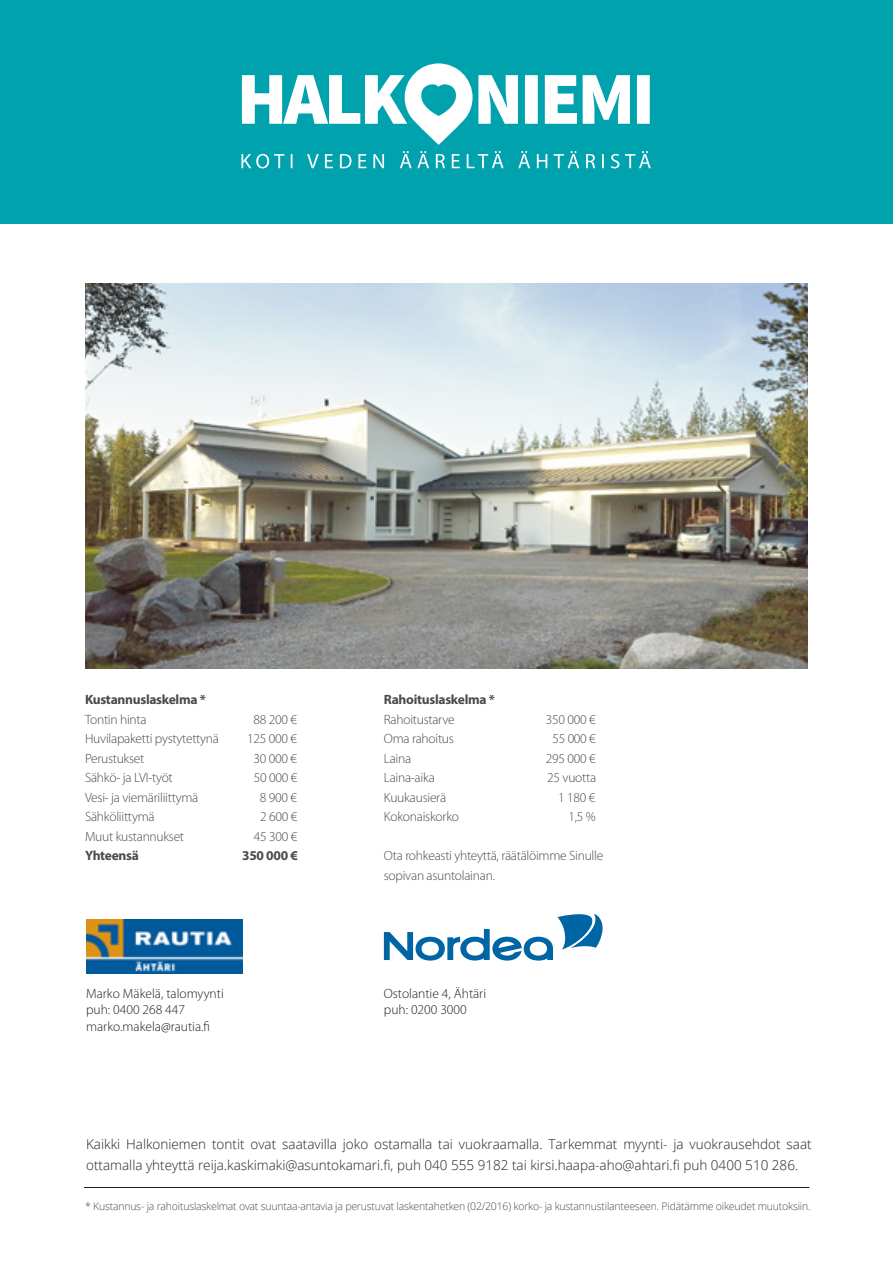
<style>
.page{position:relative;width:893px;height:1263px;background:#fff}
.page>*{position:absolute;margin:0;border:0;box-sizing:border-box;transform-origin:0 0}
.t1{font:300 13.5px/19.5px "Myriad Pro";letter-spacing:-.02em;color:#474b4f}
.t2{font:300 13.5px/21px "Open Sans";color:#231f20}
.t3{font:300 13.5px/16.2px "Myriad Pro";color:#231f20}
.t4{font:700 13.5px "Myriad Pro";letter-spacing:-.02em;color:#474b4f}
.t5{font:300 10.5px "Open Sans";letter-spacing:-.02em;color:#474b4f}
</style>
<div class="page">
<div style="left:0;top:0;width:892px;height:223px;background:#00a2ae"></div>
<svg style="left:242px;top:63px;width:408px;height:82px"></svg>
<svg style="left:241px;top:151px;width:410px;height:17px"></svg>
<svg style="left:384px;top:914px;width:219px;height:46px"></svg>
<img style="left:85px;top:283px;width:723px;height:385px">
<img style="left:87px;top:919px;width:155px;height:54px">
<hr style="left:84px;top:1187px;width:725px;height:1px;background:#231f20">
<p class="t4" style="left:85px;top:691px;width:122px">Kustannuslaskelma *</p>
<p class="t1" style="left:85px;top:710px;width:63px">Tontin hinta</p>
<p class="t1" style="left:253px;top:710px;width:45px">88 200 €</p>
<p class="t1" style="left:85px;top:729px;width:136px">Huvilapaketti pystytettynä</p>
<p class="t1" style="left:247px;top:729px;width:51px">125 000 €</p>
<p class="t1" style="left:85px;top:749px;width:61px">Perustukset</p>
<p class="t1" style="left:253px;top:749px;width:45px">30 000 €</p>
<p class="t1" style="left:85px;top:768px;width:89px">Sähkö- ja LVI-työt</p>
<p class="t1" style="left:254px;top:768px;width:45px">50 000 €</p>
<p class="t1" style="left:85px;top:788px;width:115px">Vesi- ja viemäriliittymä</p>
<p class="t1" style="left:260px;top:788px;width:39px">8 900 €</p>
<p class="t1" style="left:85px;top:807px;width:71px">Sähköliittymä</p>
<p class="t1" style="left:260px;top:807px;width:39px">2 600 €</p>
<p class="t1" style="left:85px;top:827px;width:101px">Muut kustannukset</p>
<p class="t1" style="left:254px;top:827px;width:45px">45 300 €</p>
<p class="t4" style="left:85px;top:847px;width:55px">Yhteensä</p>
<p class="t4" style="left:242px;top:847px;width:57px">350 000 €</p>
<p class="t4" style="left:384px;top:691px;width:113px">Rahoituslaskelma *</p>
<p class="t1" style="left:384px;top:710px;width:72px">Rahoitustarve</p>
<p class="t1" style="left:546px;top:710px;width:51px">350 000 €</p>
<p class="t1" style="left:384px;top:729px;width:71px">Oma rahoitus</p>
<p class="t1" style="left:552px;top:729px;width:45px">55 000 €</p>
<p class="t1" style="left:384px;top:749px;width:29px">Laina</p>
<p class="t1" style="left:546px;top:749px;width:51px">295 000 €</p>
<p class="t1" style="left:384px;top:768px;width:53px">Laina-aika</p>
<p class="t1" style="left:547px;top:768px;width:50px">25 vuotta</p>
<p class="t1" style="left:384px;top:788px;width:64px">Kuukausierä</p>
<p class="t1" style="left:558px;top:788px;width:39px">1 180 €</p>
<p class="t1" style="left:384px;top:807px;width:77px">Kokonaiskorko</p>
<p class="t1" style="left:568px;top:807px;width:29px">1,5 %</p>
<p class="t1" style="left:384px;top:846px;width:221px">Ota rohkeasti yhteyttä, räätälöimme Sinulle sopivan asuntolainan.</p>
<p class="t3" style="left:86px;top:986px;width:139px">Marko Mäkelä, talomyynti puh: 0400 268 447 marko.makela@rautia.fi</p>
<p class="t3" style="left:384px;top:986px;width:104px">Ostolantie 4, Ähtäri puh: 0200 3000</p>
<p class="t2" style="left:86px;top:1133px;width:727px">Kaikki Halkoniemen tontit ovat saatavilla joko ostamalla tai vuokraamalla. Tarkemmat myynti- ja vuokrausehdot saat ottamalla yhteyttä reija.kaskimaki@asuntokamari.fi, puh 040 555 9182 tai kirsi.haapa-aho@ahtari.fi puh 0400 510 286.</p>
<p class="t5" style="left:85px;top:1198px;width:727px">* Kustannus- ja rahoituslaskelmat ovat suuntaa-antavia ja perustuvat laskentahetken (02/2016) korko- ja kustannustilanteeseen. Pidätämme oikeudet muutoksiin.</p>
</div>
